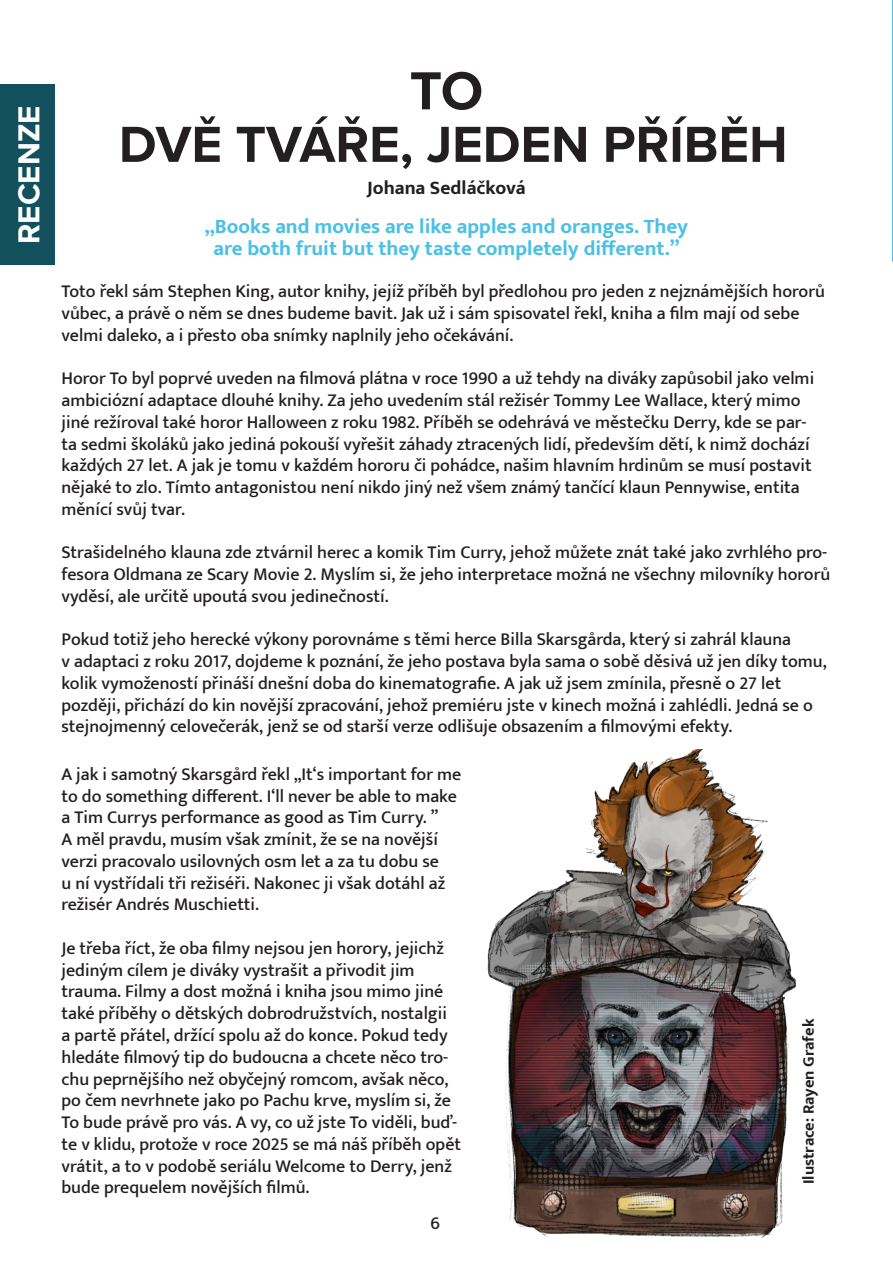
<style>
.page{position:relative;width:893px;height:1263px;background:#fff}
.page>*{position:absolute;margin:0;border:0;box-sizing:border-box;transform-origin:0 0}
.Nadpis{font:700 55.5px "Proxima Nova";color:#231f20}
.Nadpis-2{font:700 52.5px "Proxima Nova";color:#231f20}
.Rubrika{font:700 31.5px "Proxima Nova";color:#fff}
.Obsah{font:700 21px/21.8px "Mukta";color:#4bc0e5;text-align:center}
.Jméno{font:700 19.5px "Mukta";color:#231f20}
.Obsah-2{font:500 18px/21.8px "Mukta";color:#231f20}
.Jméno-2{font:700 16.5px "Mukta";color:#231f20}
</style>
<div class="page">
<img style="left:487px;top:750px;width:308px;height:488px">
<div style="left:0;top:84px;width:54px;height:181px;background:#12505d"></div>
<p class="Rubrika" style="left:5px;top:244px;width:140px;rotate:-90deg">RECENZE</p>
<p class="Nadpis" style="left:410px;top:49px;width:75px">TO</p>
<p class="Nadpis-2" style="left:119px;top:105px;width:670px">DVĚ TVÁŘE, JEDEN PŘÍBĚH</p>
<p class="Jméno" style="left:367px;top:176px;width:160px">Johana Sedláčková</p>
<p class="Obsah" style="left:205px;top:215px;width:485px">„Books and movies are like apples and oranges. They are both fruit but they taste completely different.”</p>
<p class="Obsah-2" style="left:61px;top:280px;width:765px">Toto řekl sám Stephen King, autor knihy, jejíž příběh byl předlohou pro jeden z nejznámějších hororů vůbec, a právě o něm se dnes budeme bavit. Jak už i sám spisovatel řekl, kniha a film mají od sebe velmi daleko, a i přesto oba snímky naplnily jeho očekávání.</p>
<p class="Obsah-2" style="left:61px;top:367px;width:754px">Horor To byl poprvé uveden na filmová plátna v roce 1990 a už tehdy na diváky zapůsobil jako velmi ambiciózní adaptace dlouhé knihy. Za jeho uvedením stál režisér Tommy Lee Wallace, který mimo jiné režíroval také horor Halloween z roku 1982. Příběh se odehrává ve městečku Derry, kde se par&shy;ta sedmi školáků jako jediná pokouší vyřešit záhady ztracených lidí, především dětí, k nimž dochází každých 27 let. A jak je tomu v každém hororu či pohádce, našim hlavním hrdinům se musí postavit nějaké to zlo. Tímto antagonistou není nikdo jiný než všem známý tančící klaun Pennywise, entita měnící svůj tvar.</p>
<p class="Obsah-2" style="left:61px;top:541px;width:770px">Strašidelného klauna zde ztvárnil herec a komik Tim Curry, jehož můžete znát také jako zvrhlého pro&shy;fesora Oldmana ze Scary Movie 2. Myslím si, že jeho interpretace možná ne všechny milovníky hororů vyděsí, ale určitě upoutá svou jedinečností.</p>
<p class="Obsah-2" style="left:61px;top:628px;width:767px">Pokud totiž jeho herecké výkony porovnáme s těmi herce Billa Skarsgårda, který si zahrál klauna<br>v adaptaci z roku 2017, dojdeme k poznání, že jeho postava byla sama o sobě děsivá už jen díky tomu, kolik vymožeností přináší dnešní doba do kinematografie. A jak už jsem zmínila, přesně o 27 let později, přichází do kin novější zpracování, jehož premiéru jste v kinech možná i zahlédli. Jedná se o stejnojmenný celovečerák, jenž se od starší verze odlišuje obsazením a filmovými efekty.</p>
<p class="Obsah-2" style="left:61px;top:763px;width:401px">A jak i samotný Skarsgård řekl „It‘s important for me to do something different. I‘ll never be able to make a Tim Currys performance as good as Tim Curry. ”<br>A měl pravdu, musím však zmínit, že se na novější verzi pracovalo usilovných osm let a za tu dobu se<br>u ní vystřídali tři režiséři. Nakonec ji však dotáhl až režisér Andrés Muschietti.</p>
<p class="Obsah-2" style="left:61px;top:937px;width:401px">Je třeba říct, že oba filmy nejsou jen horory, jejichž jediným cílem je diváky vystrašit a přivodit jim trauma. Filmy a dost možná i kniha jsou mimo jiné také příběhy o dětských dobrodružstvích, nostalgii<br>a partě přátel, držící spolu až do konce. Pokud tedy hledáte filmový tip do budoucna a chcete něco tro&shy;chu peprnějšího než obyčejný romcom, avšak něco, po čem nevrhnete jako po Pachu krve, myslím si, že To bude právě pro vás. A vy, co už jste To viděli, buď&shy;te v klidu, protože v roce 2025 se má náš příběh opět vrátit, a to v podobě seriálu Welcome to Derry, jenž bude prequelem novějších filmů.</p>
<p class="Jméno-2" style="left:798px;top:1184px;width:167px;rotate:-90deg">Ilustrace: Rayen Grafek</p>
<p class="Obsah-2" style="left:431px;top:1212px;width:11px">6</p>
</div>
